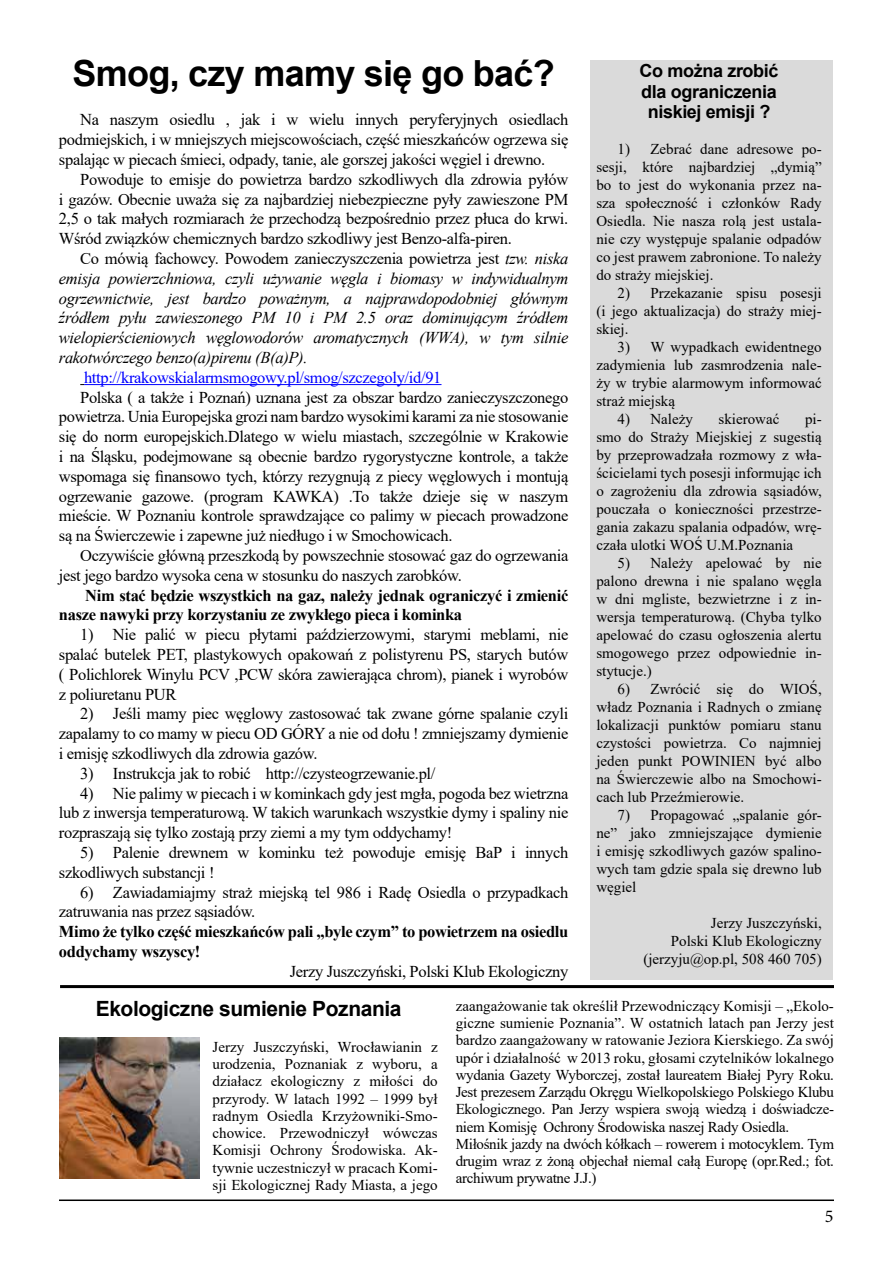
<style>
.page{position:relative;width:893px;height:1263px;background:#fff}
.page>*{position:absolute;margin:0;border:0;box-sizing:border-box;transform-origin:0 0}
.t1{font:700 36px "Arial";letter-spacing:-.02em;color:#000}
.t2{font:700 21px "Arial";letter-spacing:-.02em;color:#000}
.t3{font:700 18px/20.7px "Arial";letter-spacing:-.02em;color:#000;text-align:center}
.t4{font:18px "Minion Pro";color:#000}
.t5{font:16.5px/19.8px "Times New Roman";letter-spacing:-.02em;color:#000;text-align:justify}
.t6{font:italic 16.5px/19.8px "Times New Roman";letter-spacing:-.02em;color:#000;text-align:justify}
.t7{font:700 16.5px/19.8px "Times New Roman";letter-spacing:-.02em;color:#000}
.t8{font:16.5px "Times New Roman";letter-spacing:-.02em;color:#00f}
.t9{font:15px/18px "Times New Roman";color:#000;text-align:justify}
.t10{font:15px/17.2px "Times New Roman";letter-spacing:-.02em;color:#000}
.s1{font-style:normal}
</style>
<div class="page">
<hr style="left:59px;top:1199px;width:775px;height:2px;background:#000">
<div style="left:590px;top:60px;width:243px;height:919px;background:#dadada"></div>
<hr style="left:84px;top:384px;width:357px;height:1px;background:#00f">
<img style="left:59px;top:1037px;width:141px;height:141px">
<hr style="left:60px;top:985px;width:774px;height:3px;background:#000">
<h1 class="t1" style="left:73px;top:48px;width:484px">Smog, czy mamy się go bać?</h1>
<p class="t5" style="left:59px;top:109px;width:511px;text-indent:21px">Na naszym osiedlu , jak i w wielu innych peryferyjnych osiedlach podmiejskich, i w mniejszych miejscowościach, część mieszkańców ogrzewa się spalając w piecach śmieci, odpady, tanie, ale gorszej jakości węgiel i drewno.</p>
<p class="t5" style="left:59px;top:169px;width:511px;text-indent:21px">Powoduje to emisje do powietrza bardzo szkodliwych dla zdrowia pyłów i gazów. Obecnie uważa się za najbardziej niebezpieczne pyły zawieszone PM 2,5 o tak małych rozmiarach że przechodzą bezpośrednio przez płuca do krwi.<br>Wśród związków chemicznych bardzo szkodliwy jest Benzo-alfa-piren.</p>
<p class="t6" style="left:59px;top:248px;width:511px;text-indent:21px"><span class="s1">Co mówią fachowcy. Powodem zanieczyszczenia powietrza jest</span> tzw. niska emisja powierzchniowa, czyli używanie węgla i biomasy w indywidualnym ogrzewnictwie, jest bardzo poważnym, a najprawdopodobniej głównym źródłem pyłu zawieszonego PM 10 i PM 2.5 oraz dominującym źródłem wielopierścieniowych węglowodorów aromatycznych (WWA), w tym silnie rakotwórczego benzo(a)pirenu (B(a)P).</p>
<p class="t8" style="left:84px;top:366px;width:359px">http://krakowskialarmsmogowy.pl/smog/szczegoly/id/91</p>
<p class="t5" style="left:59px;top:387px;width:511px;text-indent:21px">Polska ( a także i Poznań) uznana jest za obszar bardzo zanieczyszczonego powietrza. Unia Europejska grozi nam bardzo wysokimi karami za nie stosowanie się do norm europejskich.Dlatego w wielu miastach, szczególnie w Krakowie i na Śląsku, podejmowane są obecnie bardzo rygorystyczne kontrole, a także wspomaga się finansowo tych, którzy rezygnują z piecy węglowych i montują ogrzewanie gazowe. (program KAWKA) .To także dzieje się w naszym mieście. W Poznaniu kontrole sprawdzające co palimy w piecach prowadzone są na Świerczewie i zapewne już niedługo i w Smochowicach.</p>
<p class="t5" style="left:59px;top:545px;width:511px;text-indent:21px">Oczywiście główną przeszkodą by powszechnie stosować gaz do ogrzewania jest jego bardzo wysoka cena w stosunku do naszych zarobków.</p>
<p class="t7" style="left:59px;top:585px;width:511px;text-indent:26px">Nim stać będzie wszystkich na gaz, należy jednak ograniczyć i zmienić nasze nawyki przy korzystaniu ze zwykłego pieca i kominka</p>
<p class="t5" style="left:59px;top:624px;width:511px;text-indent:21px">1) Nie palić w piecu płytami paździerzowymi, starymi meblami, nie spalać butelek PET, plastykowych opakowań z polistyrenu PS, starych butów ( Polichlorek Winylu PCV ,PCW skóra zawierająca chrom), pianek i wyrobów z poliuretanu PUR</p>
<p class="t5" style="left:59px;top:703px;width:511px;text-indent:21px">2) Jeśli mamy piec węglowy zastosować tak zwane górne spalanie czyli zapalamy to co mamy w piecu OD GÓRY a nie od dołu ! zmniejszamy dymienie i emisję szkodliwych dla zdrowia gazów.</p>
<p class="t5" style="left:80px;top:763px;width:357px">3) Instrukcja jak to robić http://czysteogrzewanie.pl/</p>
<p class="t5" style="left:59px;top:783px;width:511px;text-indent:21px">4) Nie palimy w piecach i w kominkach gdy jest mgła, pogoda bez wietrzna lub z inwersja temperaturową. W takich warunkach wszystkie dymy i spaliny nie rozpraszają się tylko zostają przy ziemi a my tym oddychamy!</p>
<p class="t5" style="left:59px;top:842px;width:511px;text-indent:21px">5) Palenie drewnem w kominku też powoduje emisję BaP i innych szkodliwych substancji !</p>
<p class="t5" style="left:59px;top:882px;width:511px;text-indent:21px">6) Zawiadamiajmy straż miejską tel 986 i Radę Osiedla o przypadkach zatruwania nas przez sąsiadów.</p>
<p class="t7" style="left:59px;top:921px;width:511px">Mimo że tylko część mieszkańców pali „byle czym” to powietrzem na osiedlu oddychamy wszyscy!</p>
<p class="t5" style="left:290px;top:961px;width:280px">Jerzy Juszczyński, Polski Klub Ekologiczny</p>
<p class="t2" style="left:96px;top:993px;width:307px">Ekologiczne sumienie Poznania</p>
<p class="t9" style="left:213px;top:1038px;width:227px;line-height:17.2px">Jerzy Juszczyński, Wrocławianin z urodzenia, Poznaniak z wyboru, a działacz ekologiczny z miłości do przyrody. W latach 1992 – 1999 był radnym Osiedla Krzyżowniki-Smo&shy;chowice. Przewodniczył wówczas Komisji Ochrony Środowiska. Ak&shy;tywnie uczestniczył w pracach Komi&shy;sji Ekologicznej Rady Miasta, a jego</p>
<p class="t3" style="left:640px;top:60px;width:140px">Co można zrobić dla ograniczenia niskiej emisji ?</p>
<p class="t9" style="left:596px;top:140px;width:227px;text-indent:21px">1) Zebrać dane adresowe po&shy;sesji, które najbardziej „dymią” bo to jest do wykonania przez na&shy;sza społeczność i członków Rady Osiedla. Nie nasza rolą jest ustala&shy;nie czy występuje spalanie odpadów co jest prawem zabronione. To należy do straży miejskiej.</p>
<p class="t9" style="left:596px;top:284px;width:227px;text-indent:21px">2) Przekazanie spisu posesji (i jego aktualizacja) do straży miej&shy;skiej.</p>
<p class="t9" style="left:596px;top:338px;width:227px;text-indent:21px">3) W wypadkach ewidentnego zadymienia lub zasmrodzenia nale&shy;ży w trybie alarmowym informować straż miejską</p>
<p class="t9" style="left:618px;top:410px;width:77px">4) Należy</p>
<p class="t9" style="left:719px;top:410px;width:62px">skierować</p>
<p class="t9" style="left:596px;top:410px;width:227px;text-indent:209px">pi&shy;smo do Straży Miejskiej z sugestią by przeprowadzała rozmowy z wła&shy;ścicielami tych posesji informując ich o zagrożeniu dla zdrowia sąsiadów, pouczała o konieczności przestrze&shy;gania zakazu spalania odpadów, wrę&shy;czała ulotki WOŚ U.M.Poznania</p>
<p class="t9" style="left:596px;top:554px;width:227px;text-indent:21px">5) Należy apelować by nie palono drewna i nie spalano węgla w dni mgliste, bezwietrzne i z in&shy;wersja temperaturową. (Chyba tylko apelować do czasu ogłoszenia alertu smogowego przez odpowiednie in&shy;stytucje.)</p>
<p class="t9" style="left:596px;top:680px;width:227px;text-indent:21px">6) Zwrócić się do WIOŚ, władz Poznania i Radnych o zmianę lokalizacji punktów pomiaru stanu czystości powietrza. Co najmniej jeden punkt POWINIEN być albo na Świerczewie albo na Smochowi&shy;cach lub Przeźmierowie.</p>
<p class="t9" style="left:596px;top:806px;width:227px;text-indent:21px">7) Propagować „spalanie gór&shy;ne” jako zmniejszające dymienie i emisję szkodliwych gazów spalino&shy;wych tam gdzie spala się drewno lub węgiel</p>
<p class="t9" style="left:643px;top:914px;width:180px;text-align:right">Jerzy Juszczyński,<br>Polski Klub Ekologiczny (jerzyju@op.pl, 508 460 705)</p>
<p class="t10" style="left:456px;top:997px;width:380px">zaangażowanie tak określił Przewodniczący Komisji – „Ekolo&shy;giczne sumienie Poznania”. W ostatnich latach pan Jerzy jest bardzo zaangażowany w ratowanie Jeziora Kierskiego. Za swój upór i działalność w 2013 roku, głosami czytelników lokalnego wydania Gazety Wyborczej, został laureatem Białej Pyry Roku.<br>Jest prezesem Zarządu Okręgu Wielkopolskiego Polskiego Klubu Ekologicznego. Pan Jerzy wspiera swoją wiedzą i doświadcze&shy;niem Komisję Ochrony Środowiska naszej Rady Osiedla.<br>Miłośnik jazdy na dwóch kółkach – rowerem i motocyklem. Tym drugim wraz z żoną objechał niemal całą Europę (opr.Red.; fot. archiwum prywatne J.J.)</p>
<p class="t4" style="left:825px;top:1204px;width:10px">5</p>
</div>
